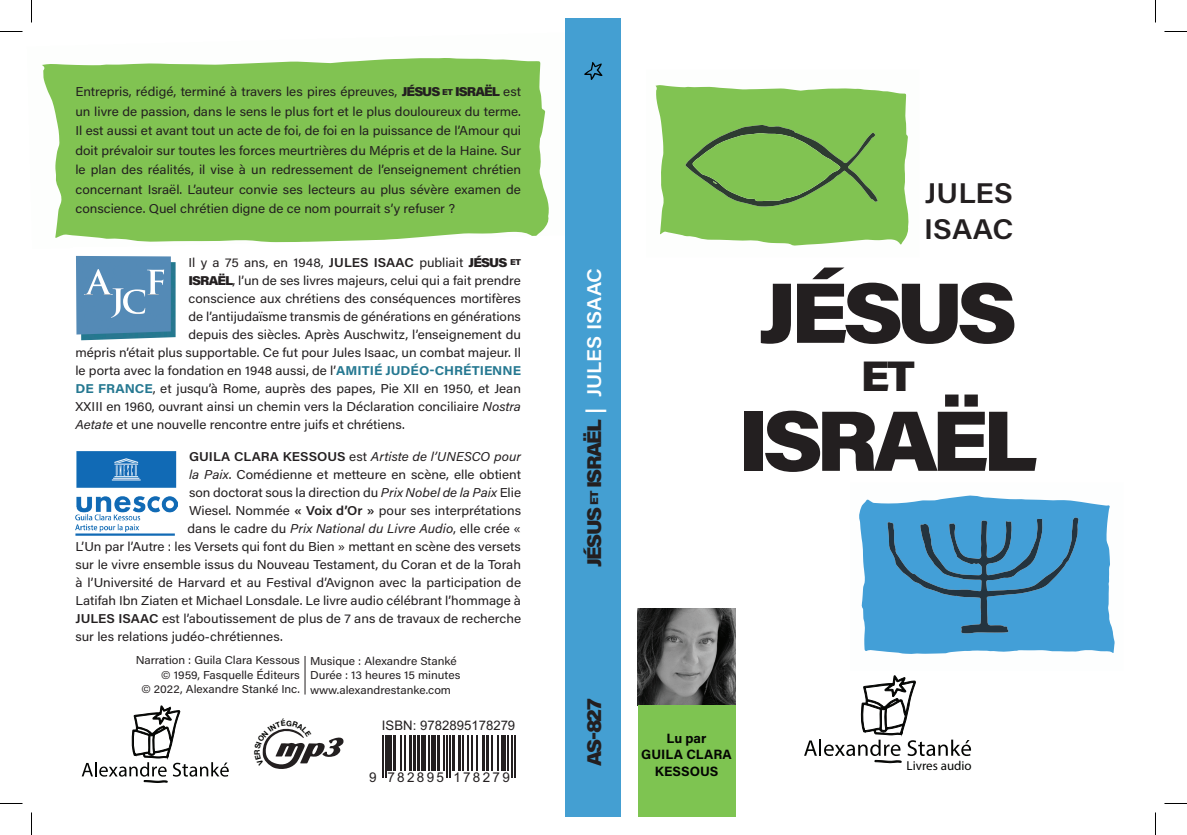
<style>
.page{position:relative;width:1187px;height:835px;background:#fff}
.page>*{position:absolute;margin:0;border:0;box-sizing:border-box;transform-origin:0 0}
.t1{font:900 85.8px/127.9px "Acumin Pro";letter-spacing:-.07em;color:#231f20;scale:1.05 1}
.t2{font:900 42.75px "Acumin Pro";color:#231f20;scale:1.05 1}
.t3{font:600 28.5px/36px "Acumin Pro";color:#231f20;scale:1.05 1}
.t4{font:900 19.95px "Acumin Pro";letter-spacing:-.07em;color:#231f20;scale:1.05 1}
.t5{font:700 13.5px/16.2px "Acumin Pro";color:#040503;text-align:center}
.t6{font:13.5px "Arial";letter-spacing:.17em;color:#231f20}
.t7{font:13.2px "Arial";color:#231f20}
.t8{font:13.05px "Myriad Pro";color:#040503}
.t9{font:12.9px/19.5px "Acumin Pro";color:#231f20;text-align:justify;scale:1.05 1}
.t10{font:italic 12.9px "Acumin Pro";color:#231f20;scale:1.05 1}
.t11{font:11.4px/14.4px "Acumin Pro";color:#231f20;text-align:right;scale:1.05 1}
.t12{font:700 7.5px "Helvetica Neue";color:#040503}
.s1{font-weight:900}
.s2{font-weight:900;font-size:8.55px}
.s3{font-weight:600}
.s4{font-weight:700;color:#257891}
.s5{font-style:italic}
.s6{font-weight:600;font-style:normal}
.s7{font-style:normal}
.s8{font-weight:600;color:#fff}
</style>
<div class="page">
<img style="left:638px;top:608px;width:97px;height:97px">
<svg style="left:42px;top:58px;width:507px;height:185px;fill:#81c352"></svg>
<div style="left:86px;top:76px;width:417px;height:146px;background:#81c352"></div>
<div style="left:565px;top:18px;width:55px;height:799px;background:#449fd2"></div>
<svg style="left:584px;top:62px;width:18px;height:18px"></svg>
<svg style="left:804px;top:676px;width:167px;height:87px"></svg>
<svg style="left:655px;top:85px;width:253px;height:161px;fill:#81c352"></svg>
<svg style="left:685px;top:125px;width:193px;height:82px"></svg>
<svg style="left:859px;top:495px;width:255px;height:159px;fill:#439fd7"></svg>
<svg style="left:887px;top:517px;width:191px;height:116px"></svg>
<div style="left:638px;top:705px;width:97px;height:112px;background:#7ec451"></div>
<img style="left:81px;top:262px;width:95px;height:78px">
<img style="left:76px;top:256px;width:95px;height:79px">
<hr style="left:382px;top:735px;width:1px;height:42px;background:#231f20">
<hr style="left:385px;top:735px;width:1px;height:42px;background:#231f20">
<div style="left:387px;top:735px;width:5px;height:35px;background:#231f20"></div>
<hr style="left:393px;top:735px;width:3px;height:35px;background:#231f20">
<hr style="left:400px;top:735px;width:2px;height:35px;background:#231f20">
<hr style="left:404px;top:735px;width:2px;height:35px;background:#231f20">
<hr style="left:408px;top:735px;width:3px;height:35px;background:#231f20">
<hr style="left:413px;top:735px;width:3px;height:35px;background:#231f20">
<hr style="left:417px;top:735px;width:3px;height:35px;background:#231f20">
<hr style="left:421px;top:735px;width:4px;height:35px;background:#231f20">
<hr style="left:428px;top:735px;width:2px;height:35px;background:#231f20">
<hr style="left:431px;top:735px;width:4px;height:35px;background:#231f20">
<hr style="left:437px;top:735px;width:2px;height:35px;background:#231f20">
<hr style="left:444px;top:735px;width:1px;height:35px;background:#231f20">
<hr style="left:446px;top:735px;width:2px;height:42px;background:#231f20">
<hr style="left:449px;top:735px;width:2px;height:42px;background:#231f20">
<hr style="left:452px;top:735px;width:3px;height:35px;background:#231f20">
<hr style="left:458px;top:735px;width:3px;height:35px;background:#231f20">
<hr style="left:462px;top:735px;width:1px;height:35px;background:#231f20">
<hr style="left:467px;top:735px;width:2px;height:35px;background:#231f20">
<hr style="left:472px;top:735px;width:1px;height:35px;background:#231f20">
<hr style="left:476px;top:735px;width:1px;height:35px;background:#231f20">
<hr style="left:481px;top:735px;width:3px;height:35px;background:#231f20">
<hr style="left:486px;top:735px;width:3px;height:35px;background:#231f20">
<hr style="left:491px;top:735px;width:2px;height:35px;background:#231f20">
<hr style="left:497px;top:735px;width:1px;height:35px;background:#231f20">
<hr style="left:501px;top:735px;width:4px;height:35px;background:#231f20">
<hr style="left:507px;top:735px;width:1px;height:35px;background:#231f20">
<hr style="left:511px;top:735px;width:1px;height:42px;background:#231f20">
<hr style="left:514px;top:735px;width:1px;height:42px;background:#231f20">
<svg style="left:82px;top:706px;width:147px;height:76px"></svg>
<img style="left:75px;top:515px;width:66px;height:17px">
<hr style="left:75px;top:533px;width:100px;height:3px;background:#116ab5">
<img style="left:76px;top:451px;width:101px;height:67px">
<hr style="left:305px;top:656px;width:1px;height:38px;background:#231f20">
<svg style="left:0;top:31px;width:22px;height:1px"></svg>
<svg style="left:1164px;top:31px;width:23px;height:1px"></svg>
<svg style="left:0;top:803px;width:22px;height:1px"></svg>
<svg style="left:1164px;top:803px;width:23px;height:1px"></svg>
<svg style="left:31px;top:0;width:1px;height:22px"></svg>
<svg style="left:31px;top:812px;width:1px;height:23px"></svg>
<svg style="left:1155px;top:0;width:1px;height:22px"></svg>
<svg style="left:1155px;top:812px;width:1px;height:23px"></svg>
<svg style="left:262px;top:728px;width:82px;height:41px"></svg>
<p class="t9" style="left:75px;top:81px;width:426px">Entrepris, rédigé, terminé à travers les pires épreuves, <span class="s1">JÉSUS</span> <span class="s2">ET</span> <span class="s1">ISRAËL</span> est un livre de passion, dans le sens le plus fort et le plus douloureux du terme.<br>Il est aussi et avant tout un acte de foi, de foi en la puissance de l’Amour qui doit prévaloir sur toutes les forces meurtrières du Mépris et de la Haine. Sur le plan des réalités, il vise à un redressement de l’enseignement chrétien concernant Israël. L’auteur convie ses lecteurs au plus sévère examen de conscience. Quel chrétien digne de ce nom pourrait s’y refuser ?</p>
<p class="t9" style="left:188px;top:252px;width:318px">Il y a 75 ans, en 1948, <span class="s3">JULES ISAAC</span> publiait <span class="s1">JÉSUS</span> <span class="s2">ET</span></p>
<p class="t9" style="left:188px;top:270px;width:318px"><span class="s1">ISRAËL</span>, l’un de ses livres majeurs, celui qui a fait prendre</p>
<p class="t9" style="left:188px;top:288px;width:318px">conscience aux chrétiens des conséquences mortifères</p>
<p class="t9" style="left:188px;top:306px;width:318px">de l’antijudaïsme transmis de générations en générations</p>
<p class="t9" style="left:188px;top:324px;width:318px">depuis des siècles. Après Auschwitz, l’enseignement du</p>
<p class="t9" style="left:75px;top:342px;width:426px">mépris n’était plus supportable. Ce fut pour Jules Isaac, un combat majeur. Il</p>
<p class="t9" style="left:75px;top:360px;width:426px">le porta avec la fondation en 1948 aussi, de l’<span class="s4">AMITIÉ JUDÉO-CHRÉTIENNE</span></p>
<p class="t9" style="left:75px;top:378px;width:426px"><span class="s4">DE FRANCE</span>, et jusqu’à Rome, auprès des papes, Pie XII en 1950, et Jean</p>
<p class="t9" style="left:75px;top:396px;width:426px">XXIII en 1960, ouvrant ainsi un chemin vers la Déclaration conciliaire <span class="s5">Nostra</span></p>
<p class="t9" style="left:75px;top:414px;width:315px"><span class="s5">Aetate</span> et une nouvelle rencontre entre juifs et chrétiens.</p>
<p class="t10" style="left:189px;top:448px;width:318px"><span class="s6">GUILA CLARA KESSOUS</span> <span class="s7">est</span> Artiste de l’UNESCO pour</p>
<p class="t9" style="left:189px;top:464px;width:318px"><span class="s5">la Paix</span>. Comédienne et metteure en scène, elle obtient</p>
<p class="t9" style="left:189px;top:482px;width:318px">son doctorat sous la direction du <span class="s5">Prix Nobel de la Paix</span> Elie</p>
<p class="t9" style="left:189px;top:500px;width:318px">Wiesel. Nommée <span class="s3">« Voix d’Or »</span> pour ses interprétations</p>
<p class="t10" style="left:188px;top:520px;width:319px"><span class="s7">dans le cadre du</span> Prix National du Livre Audio<span class="s7">, elle crée «</span></p>
<p class="t9" style="left:75px;top:536px;width:426px">L’Un par l’Autre : les Versets qui font du Bien » mettant en scène des versets</p>
<p class="t9" style="left:75px;top:554px;width:426px">sur le vivre ensemble issus du Nouveau Testament, du Coran et de la Torah</p>
<p class="t9" style="left:75px;top:572px;width:426px">à l’Université de Harvard et au Festival d’Avignon avec la participation de</p>
<p class="t9" style="left:75px;top:590px;width:426px">Latifah Ibn Ziaten et Michael Lonsdale. Le livre audio célébrant l’hommage à</p>
<p class="t9" style="left:75px;top:608px;width:426px"><span class="s3">JULES ISAAC</span> est l’aboutissement de plus de 7 ans de travaux de recherche</p>
<p class="t9" style="left:75px;top:626px;width:199px">sur les relations judéo-chrétiennes.</p>
<p class="t11" style="left:136px;top:653px;width:158px">Narration : Guila Clara Kessous © 1959, Fasquelle Éditeurs<br>© 2022, Alexandre Stanké Inc.</p>
<p class="t11" style="left:310px;top:653px;width:145px;text-align:left">Musique : Alexandre Stanké<br>Durée : 13 heures 15 minutes www.alexandrestanke.com</p>
<p class="t12" style="left:251px;top:755px;width:7px;rotate:-90deg">R</p>
<p class="t7" style="left:382px;top:717px;width:135px">ISBN: 9782895178279</p>
<p class="t6" style="left:369px;top:768px;width:142px">9 782895 178279</p>
<h3 class="t4" style="left:580px;top:567px;width:287px;rotate:-90deg">JÉSUS <sup>ET</sup> ISRAËL <span class="s8">| JULES ISAAC</span></h3>
<h3 class="t3" style="left:924px;top:174px;width:87px">JULES<br>ISAAC</h3>
<h1 class="t1" style="left:738px;top:245px;width:286px">JÉSUS<br>ISRAËL</h1>
<h2 class="t2" style="left:861px;top:346px;width:53px">ET</h2>
<h3 class="t4" style="left:580px;top:766px;width:66px;rotate:-90deg">AS-827</h3>
<p class="t5" style="left:641px;top:730px;width:92px">Lu par<br>GUILA CLARA<br>KESSOUS</p>
<p class="t8" style="left:906px;top:757px;width:67px">Livres audio</p>
</div>
